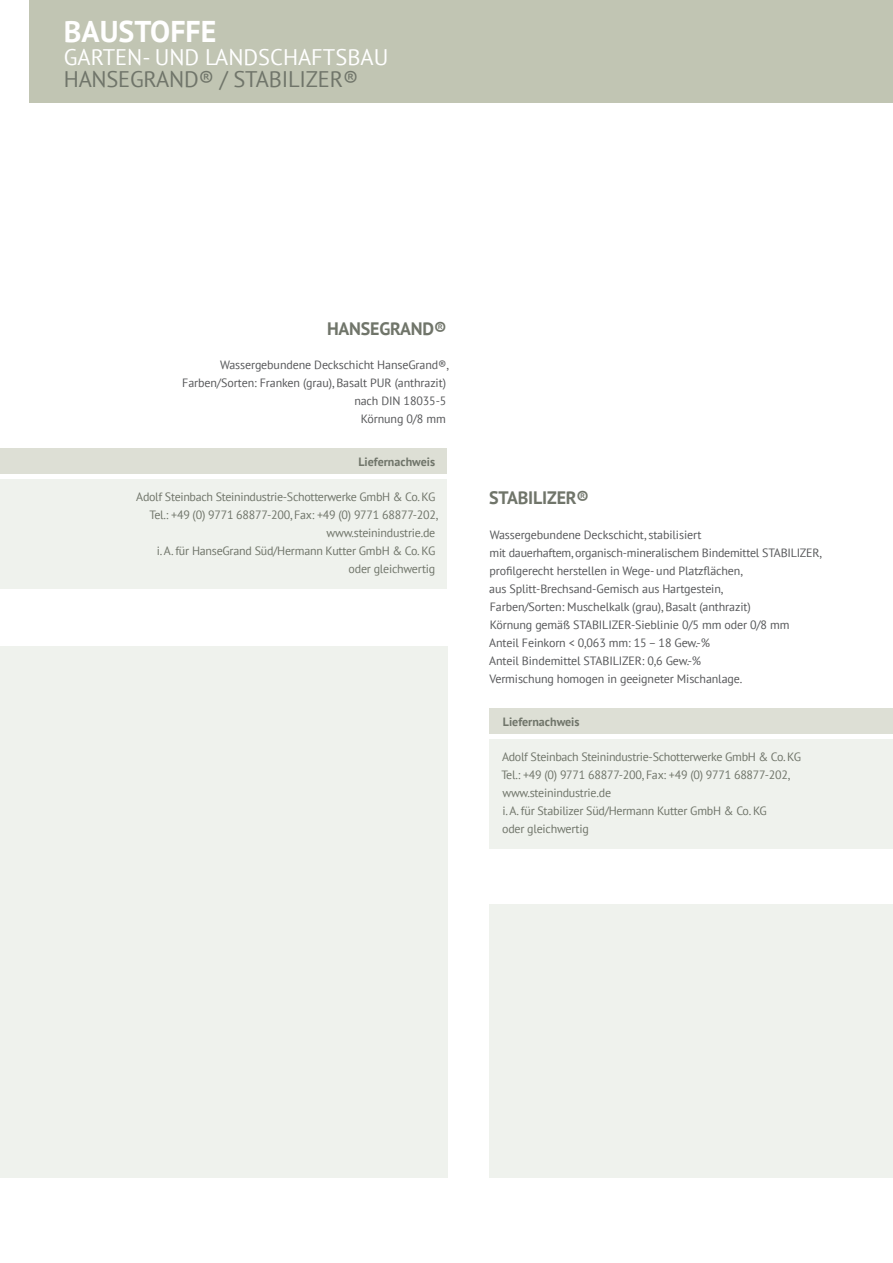
<style>
.page{position:relative;width:893px;height:1263px;background:#fff}
.page>*{position:absolute;margin:0;border:0;box-sizing:border-box;transform-origin:0 0}
.t1{font:700 30px "PT Sans";color:#fff}
.t2{font:22.5px "PT Sans";color:#fff}
.t3{font:22.5px "PT Sans";letter-spacing:-.01em;color:#70756a}
.t4{font:700 18px "PT Sans";letter-spacing:-.01em;color:#70756a}
.t5{font:12px/18px "PT Sans";letter-spacing:-.01em;color:#57585a;text-align:right}
.t6{font:12px/18px "PT Sans";letter-spacing:-.02em;color:#70756a;text-align:right}
.t7{font:700 12px "PT Sans";color:#70756a}
</style>
<div class="page">
<div style="left:0;top:646px;width:448px;height:532px;background:#eff2ed"></div>
<div style="left:489px;top:905px;width:404px;height:273px;background:#eff2ed"></div>
<div style="left:30px;top:0;width:863px;height:102px;background:#c1c5b3"></div>
<div style="left:0;top:449px;width:446px;height:25px;background:#dddfd5"></div>
<div style="left:0;top:479px;width:446px;height:110px;background:#eff2ed"></div>
<div style="left:489px;top:708px;width:404px;height:26px;background:#dddfd5"></div>
<div style="left:489px;top:739px;width:404px;height:109px;background:#eff2ed"></div>
<h1 class="t1" style="left:64px;top:12px;width:154px">BAUSTOFFE</h1>
<h2 class="t2" style="left:64px;top:42px;width:326px">GARTEN- UND LANDSCHAFTSBAU</h2>
<h2 class="t3" style="left:64px;top:65px;width:296px">HANSEGRAND® / STABILIZER®</h2>
<h3 class="t4" style="left:327px;top:316px;width:121px">HANSEGRAND®</h3>
<p class="t5" style="left:182px;top:356px;width:268px">Wassergebundene Deckschicht HanseGrand®, Farben/Sorten: Franken (grau), Basalt PUR (anthrazit) nach DIN 18035-5<br>Körnung 0/8 mm</p>
<p class="t7" style="left:358px;top:454px;width:78px">Liefernachweis</p>
<p class="t6" style="left:136px;top:487px;width:303px">Adolf Steinbach Steinindustrie-Schotterwerke GmbH &amp; Co. KG Tel.: +49 (0) 9771 68877-200, Fax: +49 (0) 9771 68877-202, www.steinindustrie.de<br>i. A. für HanseGrand Süd/Hermann Kutter GmbH &amp; Co. KG oder gleichwertig</p>
<h3 class="t4" style="left:489px;top:486px;width:101px">STABILIZER®</h3>
<p class="t5" style="left:489px;top:525px;width:334px;text-align:left">Wassergebundene Deckschicht, stabilisiert<br>mit dauerhaftem, organisch-mineralischem Bindemittel STABILIZER, profilgerecht herstellen in Wege- und Platzflächen,<br>aus Splitt-Brechsand-Gemisch aus Hartgestein,<br>Farben/Sorten: Muschelkalk (grau), Basalt (anthrazit)<br>Körnung gemäß STABILIZER-Sieblinie 0/5 mm oder 0/8 mm<br>Anteil Feinkorn &lt; 0,063 mm: 15 – 18 Gew.-%<br>Anteil Bindemittel STABILIZER: 0,6 Gew.-%<br>Vermischung homogen in geeigneter Mischanlage.</p>
<p class="t7" style="left:503px;top:713px;width:78px">Liefernachweis</p>
<p class="t6" style="left:501px;top:747px;width:301px;text-align:left">Adolf Steinbach Steinindustrie-Schotterwerke GmbH &amp; Co. KG Tel.: +49 (0) 9771 68877-200, Fax: +49 (0) 9771 68877-202, www.steinindustrie.de<br>i. A. für Stabilizer Süd/Hermann Kutter GmbH &amp; Co. KG<br>oder gleichwertig</p>
</div>
